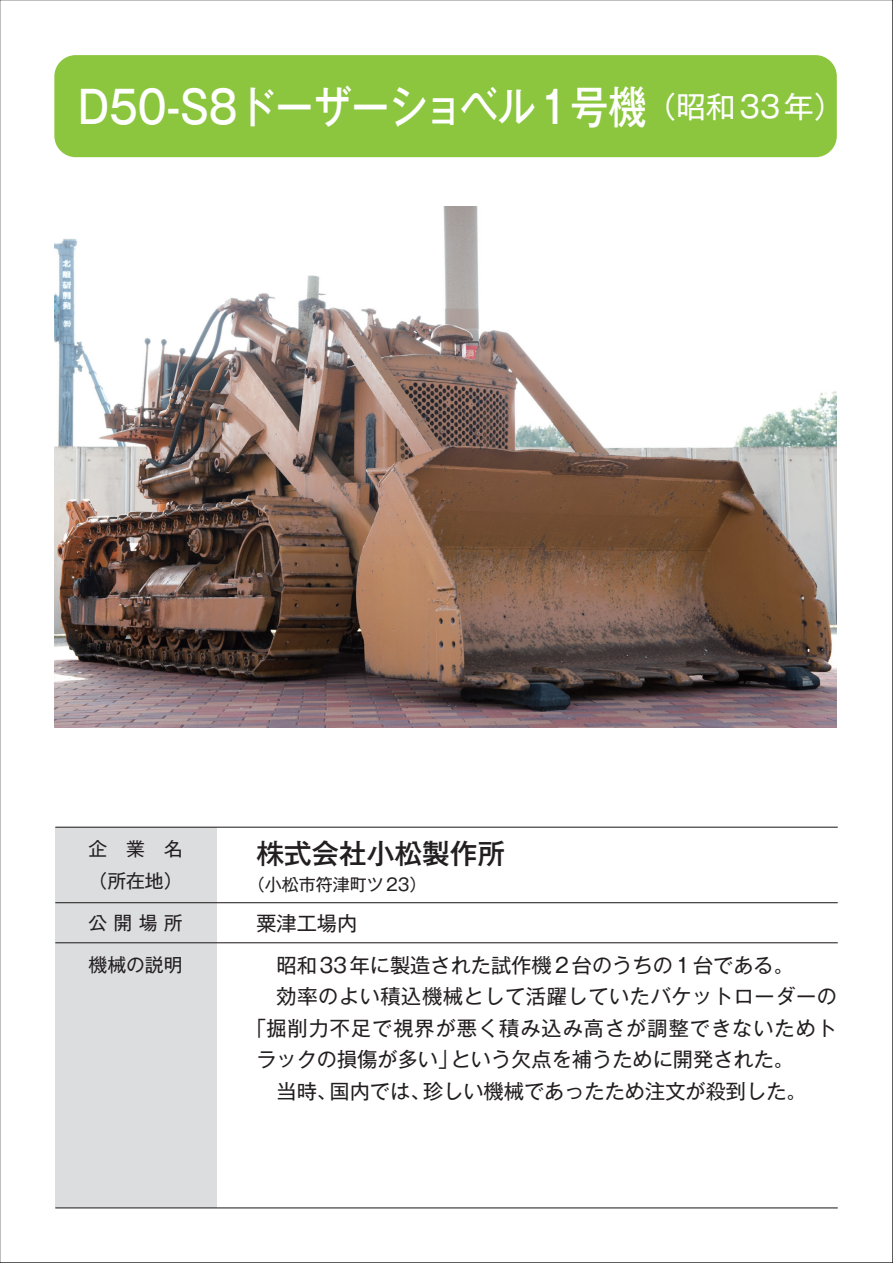
<style>
.page{position:relative;width:893px;height:1263px;background:#fff}
.page>*{position:absolute;margin:0;border:0;box-sizing:border-box;transform-origin:0 0}
.t1{font:44.7px "Gothic MB101 Pro Medium 90 pv RKSJ H";color:#fff;scale:.85 1}
.t2{font:27.6px "Gothic MB101 Pro Medium 90 pv RKSJ H";color:#231f20}
.t3{font:20.25px/42px "Gothic MB101 Pro Regular 90 pv RKSJ H";color:#231f20}
.t4{font:20.25px "Gothic MB101 Pro Regular 90 pv RKSJ H";letter-spacing:.05em;color:#231f20}
.t5{font:20.25px "Gothic MB101 Pro Regular 90 pv RKSJ H";letter-spacing:.03em;color:#231f20}
.t6{font:18.75px/31.5px "Gothic MB101 Pro Regular 90 pv RKSJ H";color:#231f20}
.t7{font:16.95px "Gothic MB101 Pro Regular 90 pv RKSJ H";color:#231f20}
.s1{font-family:"Gothic MB101 Pro Regular 90 pv RKSJ H";font-size:29.7px}
</style>
<div class="page">
<div style="left:54px;top:55px;width:783px;height:102px;background:#8bc63e;border-radius:21px"></div>
<div style="left:55px;top:828px;width:162px;height:380px;background:#dcdddf"></div>
<hr style="left:55px;top:827px;width:783px;height:1px;background:#231f20">
<hr style="left:55px;top:902px;width:783px;height:1px;background:#231f20">
<hr style="left:55px;top:942px;width:783px;height:1px;background:#231f20">
<hr style="left:55px;top:1207px;width:783px;height:1px;background:#231f20">
<img style="left:54px;top:206px;width:783px;height:522px">
<h1 class="t1" style="left:78px;top:69px;width:902px">D50-S8ドーザーショベル1号機<span class="s1">（昭和33年）</span></h1>
<p class="t6" style="left:89px;top:831px;width:95px">企　業　名（所在地）</p>
<p class="t6" style="left:89px;top:904px;width:95px">公 開 場 所</p>
<p class="t6" style="left:89px;top:946px;width:95px">機械の説明</p>
<h2 class="t2" style="left:256px;top:830px;width:250px">株式会社小松製作所</h2>
<p class="t7" style="left:248px;top:870px;width:180px">（小松市符津町ツ23）</p>
<p class="t3" style="left:256px;top:899px;width:539px">粟津工場内<br>　昭和33年に製造された試作機２台のうちの１台である。</p>
<p class="t5" style="left:277px;top:980px;width:562px">効率のよい積込機械として活躍していたバケットローダーの</p>
<p class="t4" style="left:246px;top:1011px;width:592px">「掘削力不足で視界が悪く積み込み高さが調整できないためト</p>
<p class="t3" style="left:256px;top:1036px;width:539px">ラックの損傷が多い」という欠点を補うために開発された。</p>
<p class="t3" style="left:256px;top:1067px;width:552px">　当時、国内では、珍しい機械であったため注文が殺到した。</p>
</div>
